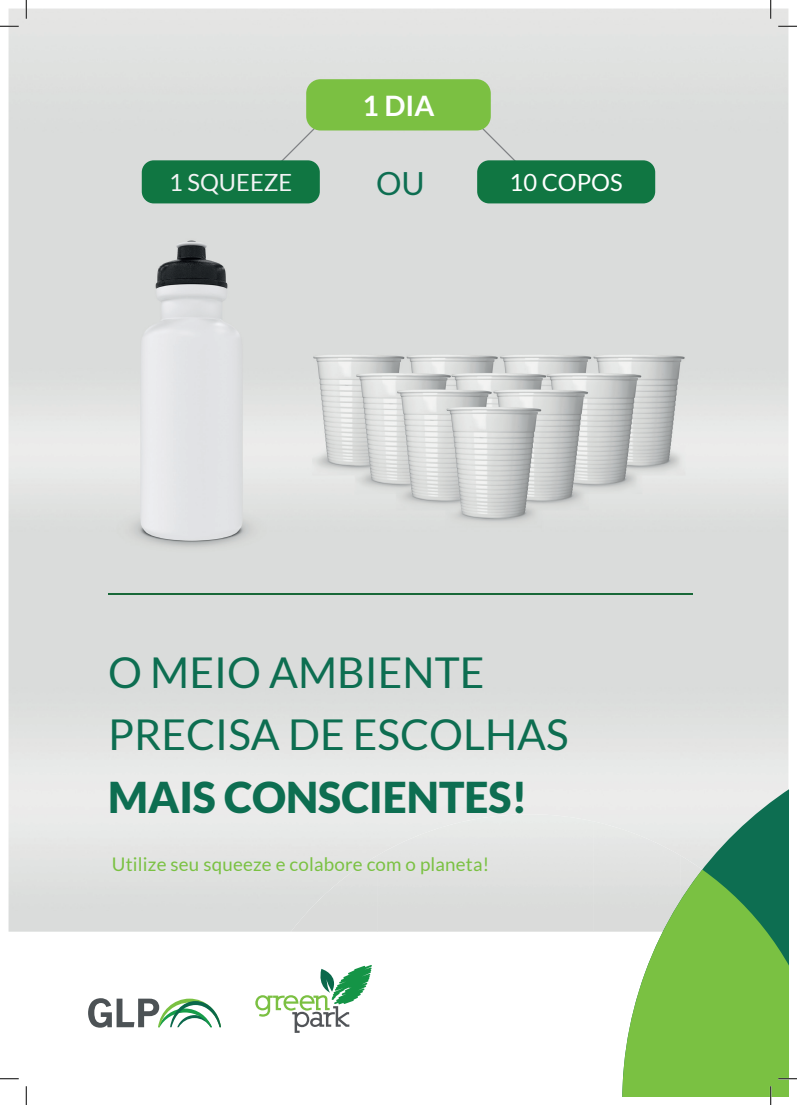
<style>
.page{position:relative;width:797px;height:1105px;background:#fff}
.page>*{position:absolute;margin:0;border:0;box-sizing:border-box;transform-origin:0 0}
.t1{font:42.5px/62.5px "Lato";color:#0d6e51}
.t2{font:900 42.5px "Lato";color:#0d6e51}
.t3{font:31.88px "Lato";color:#0d6e51}
.t4{font:700 28.12px "Lato";color:#fff}
.t5{font:23.62px "Lato";color:#f2f3f4}
.t6{font:23.62px "Lato";color:#fff}
.t7{font:18.75px "Lato";letter-spacing:.01em;color:#7ac142}
</style>
<div class="page">
<img style="left:9px;top:9px;width:779px;height:923px">
<img style="left:377px;top:814px;width:197px;height:118px">
<div style="left:291px;top:855px;width:86px;height:77px;background:#dcdedd"></div>
<svg style="left:574px;top:677px;width:214px;height:255px;background:#d1dad7"></svg>
<svg style="left:596px;top:869px;width:192px;height:227px;fill:#7ac142"></svg>
<svg style="left:88px;top:998px;width:133px;height:30px"></svg>
<svg style="left:255px;top:965px;width:117px;height:68px"></svg>
<img style="left:108px;top:593px;width:584px;height:1px">
<div style="left:271px;top:117px;width:55px;height:55px;background:#dadcdb"></div>
<div style="left:470px;top:117px;width:55px;height:55px;background:#dadcdb"></div>
<div style="left:477px;top:160px;width:178px;height:43px;background:#107642;border-radius:12px"></div>
<div style="left:142px;top:160px;width:178px;height:43px;background:#107642;border-radius:12px"></div>
<div style="left:306px;top:79px;width:185px;height:51px;background:#7bc042;border-radius:14px"></div>
<svg style="left:0;top:25px;width:19px;height:2px"></svg>
<svg style="left:778px;top:25px;width:19px;height:2px"></svg>
<svg style="left:0;top:1078px;width:19px;height:1px"></svg>
<svg style="left:778px;top:1078px;width:19px;height:1px"></svg>
<svg style="left:25px;top:0;width:2px;height:19px"></svg>
<svg style="left:25px;top:1086px;width:2px;height:19px"></svg>
<svg style="left:770px;top:0;width:1px;height:19px"></svg>
<svg style="left:770px;top:1086px;width:1px;height:19px"></svg>
<h3 class="t4" style="left:362px;top:90px;width:73px">1 DIA</h3>
<p class="t5" style="left:169px;top:170px;width:125px">1 SQUEEZE</p>
<h2 class="t3" style="left:376px;top:166px;width:50px">OU</h2>
<p class="t6" style="left:509px;top:170px;width:115px">10 COPOS</p>
<h1 class="t1" style="left:108px;top:641px;width:462px">O MEIO AMBIENTE<br>PRECISA DE ESCOLHAS</h1>
<h1 class="t2" style="left:108px;top:772px;width:421px">MAIS CONSCIENTES!</h1>
<p class="t7" style="left:112px;top:854px;width:379px">Utilize seu squeeze e colabore com o planeta!</p>
</div>
